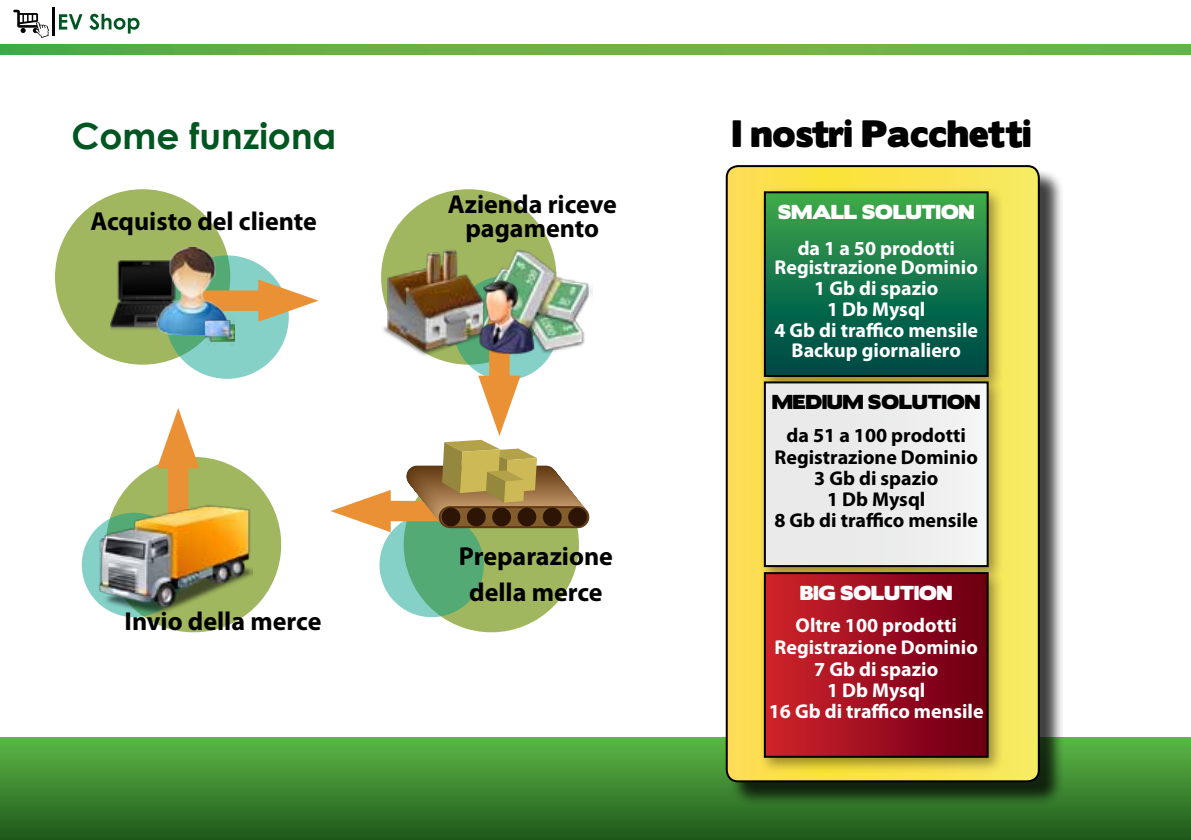
<style>
.page{position:relative;width:1191px;height:840px;background:#fff}
.page>*{position:absolute;margin:0;border:0;box-sizing:border-box;transform-origin:0 0}
.t1{font:700 36px "Century Gothic";color:#005621}
.t2{font:34px "Boris Black Bloxx";color:#000}
.t3{font:700 26px/24px "Myriad Pro";color:#000;text-align:center}
.t4{font:700 20px/21.2px "Myriad Pro";color:#fff;text-align:center}
.t5{font:700 20px/21.2px "Myriad Pro";color:#000;text-align:center}
.t6{font:18px "Boris Black Bloxx";color:#fff}
.t7{font:18px "Boris Black Bloxx";color:#000}
</style>
<div class="page">
<div style="left:0;top:737px;width:1191px;height:102px;background:linear-gradient(to bottom,#5cb848,#215a1b)"></div>
<svg style="left:0;top:44px;width:1191px;height:11px;background:#67b044"></svg>
<svg style="left:59px;top:14px;width:23px;height:16px"></svg>
<svg style="left:89px;top:14px;width:50px;height:20px"></svg>
<hr style="left:52px;top:8px;width:2px;height:28px;background:#000">
<svg style="left:13px;top:10px;width:36px;height:28px"></svg>
<div style="left:728px;top:168px;width:336px;height:639px;background:#000;opacity:.75"></div>
<svg style="left:726px;top:166px;width:312px;height:614px;background:#f9e359"></svg>
<div style="left:725px;top:165px;width:314px;height:616px;border:2px solid #000;border-radius:11px"></div>
<div style="left:758px;top:186px;width:247px;height:207px;background:#000;opacity:.38"></div>
<div style="left:765px;top:192px;width:222px;height:184px;background:linear-gradient(to bottom,#3ca84b,#004547)"></div>
<div style="left:764px;top:191px;width:224px;height:186px;border:2px solid #000"></div>
<div style="left:758px;top:376px;width:247px;height:207px;background:#000;opacity:.38"></div>
<div style="left:765px;top:382px;width:222px;height:183px;background:#ebebeb"></div>
<div style="left:764px;top:381px;width:224px;height:185px;border:2px solid #000"></div>
<div style="left:758px;top:566px;width:247px;height:208px;background:#000;opacity:.38"></div>
<div style="left:765px;top:572px;width:222px;height:184px;background:linear-gradient(to right,#d1232c,#6b0013)"></div>
<div style="left:764px;top:571px;width:224px;height:186px;border:2px solid #000"></div>
<div style="left:55px;top:189px;width:175px;height:175px;background:#a0b65f;border-radius:50%"></div>
<svg style="left:165px;top:255px;width:124px;height:123px;background:#7fccbf"></svg>
<svg style="left:237px;top:279px;width:81px;height:42px"></svg>
<img style="left:111px;top:260px;width:37px;height:70px">
<img style="left:148px;top:247px;width:89px;height:87px">
<img style="left:205px;top:317px;width:29px;height:28px">
<div style="left:381px;top:189px;width:175px;height:175px;background:#a0b65f;border-radius:50%"></div>
<img style="left:499px;top:243px;width:93px;height:72px">
<img style="left:381px;top:248px;width:78px;height:67px">
<img style="left:459px;top:273px;width:87px;height:42px">
<svg style="left:330px;top:315px;width:259px;height:318px"></svg>
<svg style="left:81px;top:408px;width:201px;height:225px"></svg>
<img style="left:98px;top:466px;width:155px;height:155px">
<h1 class="t1" style="left:71px;top:108px;width:266px">Come funziona</h1>
<h2 class="t2" style="left:732px;top:108px;width:300px">I nostri Pacchetti</h2>
<h3 class="t3" style="left:90px;top:208px;width:228px">Acquisto del cliente</h3>
<h3 class="t3" style="left:124px;top:608px;width:198px">Invio della merce</h3>
<h3 class="t3" style="left:448px;top:192px;width:170px">Azienda riceve pagamento</h3>
<h3 class="t3" style="left:459px;top:537px;width:156px;line-height:36px">Preparazione della merce</h3>
<p class="t6" style="left:778px;top:198px;width:197px">SMALL SOLUTION</p>
<p class="t4" style="left:797px;top:237px;width:159px">da 1 a 50 prodotti</p>
<p class="t4" style="left:774px;top:255px;width:205px">Registrazione Dominio<br>1 Gb di spazio<br>1 Db Mysql<br>4 Gb di traffico mensile</p>
<p class="t4" style="left:791px;top:339px;width:171px">Backup giornaliero</p>
<p class="t7" style="left:772px;top:388px;width:209px">MEDIUM SOLUTION</p>
<p class="t5" style="left:786px;top:424px;width:181px">da 51 a 100 prodotti</p>
<p class="t5" style="left:774px;top:445px;width:205px">Registrazione Dominio<br>3 Gb di spazio<br>1 Db Mysql<br>8 Gb di traffico mensile</p>
<p class="t6" style="left:800px;top:579px;width:154px">BIG SOLUTION</p>
<p class="t4" style="left:795px;top:613px;width:163px">Oltre 100 prodotti</p>
<p class="t4" style="left:769px;top:636px;width:216px">Registrazione Dominio<br>7 Gb di spazio<br>1 Db Mysql<br>16 Gb di traffico mensile</p>
</div>
